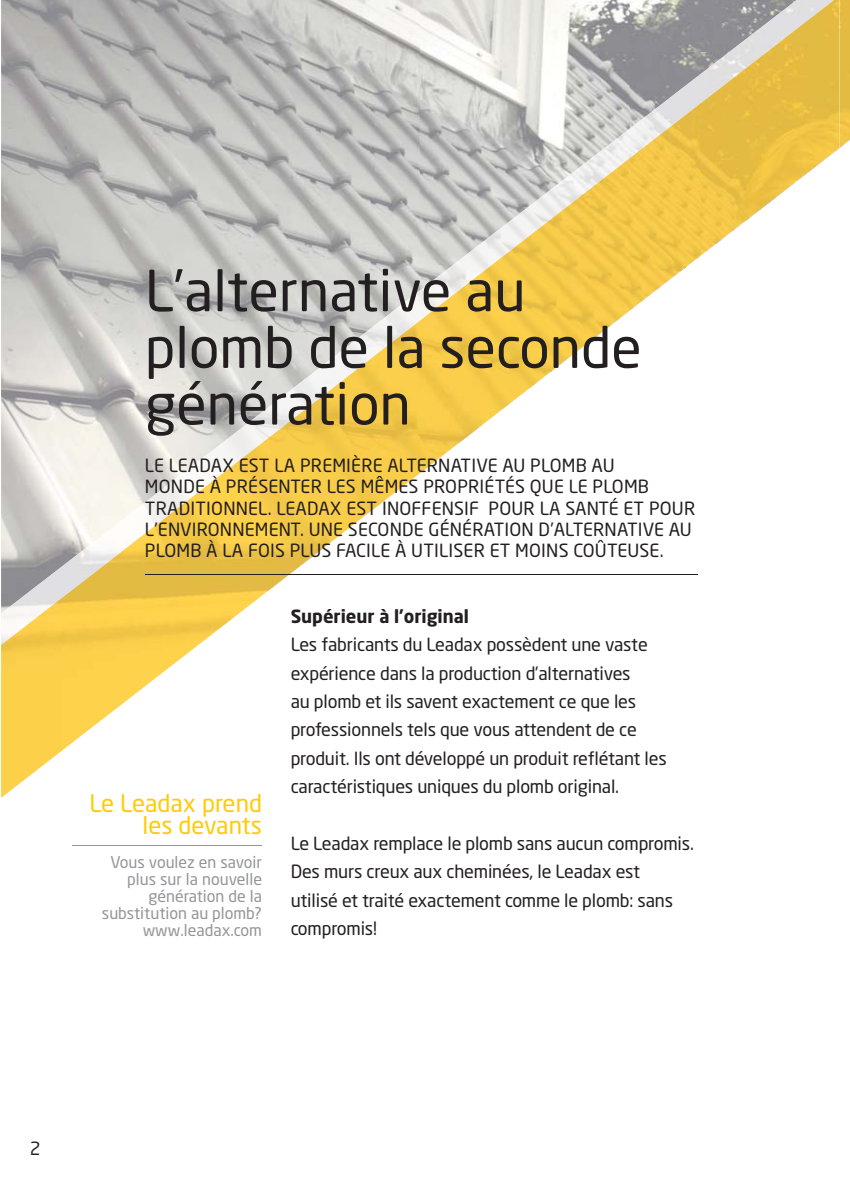
<style>
.page{position:relative;width:850px;height:1190px;background:#fff}
.page>*{position:absolute;margin:0;border:0;box-sizing:border-box;transform-origin:0 0}
.t1{font:56px/56.6px "Neo Sans";color:#231f20}
.t2{font:24px/21.2px "Neo Sans";color:#ffcb04;text-align:right}
.t3{font:18px/28.4px "Neo Sans";letter-spacing:-.01em;color:#231f20}
.t4{font:18px/21.2px "Neo Sans";letter-spacing:.01em;color:#231f20}
.t5{font:16px/17px "Neo Sans";color:#939598;text-align:right}
.s1{font-weight:700}
</style>
<div class="page">
<img style="left:1px;top:0;width:419px;height:149px">
<img style="left:420px;top:0;width:210px;height:149px">
<img style="left:630px;top:0;width:70px;height:77px">
<svg style="left:1px;top:149px;width:697px;height:426px"></svg>
<img style="left:556px;top:77px;width:97px;height:132px">
<img style="left:487px;top:185px;width:70px;height:24px">
<img style="left:417px;top:238px;width:55px;height:28px">
<img style="left:278px;top:292px;width:72px;height:136px">
<img style="left:209px;top:399px;width:70px;height:54px">
<img style="left:139px;top:453px;width:71px;height:53px">
<img style="left:1px;top:506px;width:139px;height:31px">
<svg style="left:839px;top:0;width:10px;height:149px"></svg>
<img style="left:700px;top:0;width:139px;height:256px">
<img style="left:630px;top:103px;width:70px;height:207px">
<img style="left:560px;top:158px;width:70px;height:207px">
<img style="left:491px;top:280px;width:69px;height:139px">
<img style="left:350px;top:266px;width:141px;height:261px">
<img style="left:280px;top:374px;width:71px;height:207px">
<img style="left:210px;top:428px;width:71px;height:207px">
<img style="left:140px;top:483px;width:71px;height:207px">
<img style="left:1px;top:537px;width:140px;height:261px">
<img style="left:744px;top:0;width:91px;height:70px">
<img style="left:653px;top:69px;width:92px;height:71px">
<img style="left:562px;top:139px;width:93px;height:71px">
<img style="left:472px;top:209px;width:92px;height:71px">
<img style="left:382px;top:280px;width:91px;height:70px">
<img style="left:292px;top:350px;width:91px;height:70px">
<hr style="left:72px;top:845px;width:190px;height:1px;background:#939598">
<hr style="left:145px;top:574px;width:552px;height:1px;background:#231f20">
<p class="t1" style="left:145px;top:266px;width:498px">L’alternative au plomb de la seconde génération</p>
<p class="t4" style="left:145px;top:456px;width:552px">LE LEADAX EST LA PREMIÈRE ALTERNATIVE AU PLOMB AU<br>MONDE À PRÉSENTER LES MÊMES PROPRIÉTÉS QUE LE PLOMB TRADITIONNEL. LEADAX EST INOFFENSIF POUR LA SANTÉ ET POUR L’ENVIRONNEMENT. UNE SECONDE GÉNÉRATION D’ALTERNATIVE AU PLOMB À LA FOIS PLUS FACILE À UTILISER ET MOINS COÛTEUSE.</p>
<p class="t2" style="left:89px;top:794px;width:174px">Le Leadax prend les devants</p>
<p class="t5" style="left:102px;top:854px;width:162px">Vous voulez en savoir plus sur la nouvelle génération de la substitution au plomb? www.leadax.com</p>
<p class="t3" style="left:291px;top:603px;width:378px"><span class="s1">Supérieur à l’original<br></span>Les fabricants du Leadax possèdent une vaste expérience dans la production d’alternatives<br>au plomb et ils savent exactement ce que les professionnels tels que vous attendent de ce produit. Ils ont développé un produit reflétant les caractéristiques uniques du plomb original.</p>
<p class="t3" style="left:291px;top:830px;width:405px">Le Leadax remplace le plomb sans aucun compromis.<br>Des murs creux aux cheminées, le Leadax est<br>utilisé et traité exactement comme le plomb: sans compromis!</p>
<p class="t3" style="left:30px;top:1136px;width:12px">2</p>
</div>
